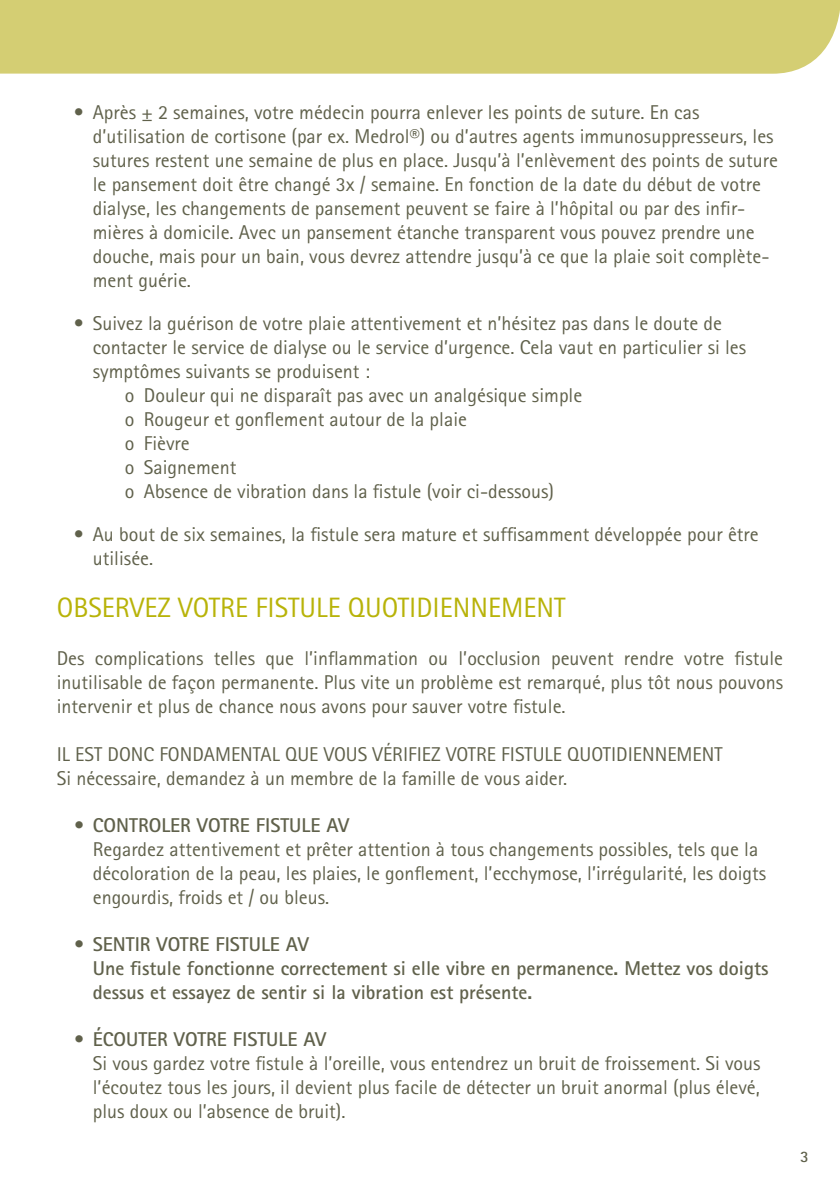
<style>
.page{position:relative;width:840px;height:1191px;background:#fff}
.page>*{position:absolute;margin:0;border:0;box-sizing:border-box;transform-origin:0 0}
.HOOFDTITEL{font:28px "Rotis Sans Serif Std";color:#b8b309}
.TEKST{font:20px/24px "Rotis Sans Serif Std";color:#60614b}
.t1{font:700 20px/24px "Rotis Sans Serif Std";color:#60614b}
.TEKST_BOLD{font:20px "Rotis Sans Serif Std";color:#60614b}
.t2{font:700 16px "Rotis Sans Serif Std";color:#60614b}
.s1{font-weight:700}
</style>
<div class="page">
<div style="left:0;top:0;width:839px;height:74px;background:#d4ce73"></div>
<p class="TEKST" style="left:93px;top:100px;width:686px;text-indent:-19px">• Après ± 2 semaines, votre médecin pourra enlever les points de suture. En cas d’utilisation de cortisone (par ex. Medrol®) ou d’autres agents immunosuppresseurs, les sutures restent une semaine de plus en place. Jusqu’à l’enlèvement des points de suture le pansement doit être changé 3x / semaine. En fonction de la date du début de votre dialyse, les changements de pansement peuvent se faire à l’hôpital ou par des infir&shy;mières à domicile. Avec un pansement étanche transparent vous pouvez prendre une douche, mais pour un bain, vous devrez attendre jusqu’à ce que la plaie soit complète&shy;ment guérie.</p>
<p class="TEKST" style="left:93px;top:311px;width:654px;text-indent:-19px">• Suivez la guérison de votre plaie attentivement et n’hésitez pas dans le doute de contacter le service de dialyse ou le service d’urgence. Cela vaut en particulier si les symptômes suivants se produisent :</p>
<p class="TEKST" style="left:125px;top:383px;width:458px">o Douleur qui ne disparaît pas avec un analgésique simple</p>
<p class="TEKST" style="left:125px;top:407px;width:343px">o Rougeur et gonflement autour de la plaie</p>
<p class="TEKST" style="left:125px;top:431px;width:66px">o Fièvre</p>
<p class="TEKST" style="left:125px;top:455px;width:113px">o Saignement</p>
<p class="TEKST" style="left:125px;top:479px;width:430px">o Absence de vibration dans la fistule (voir ci-dessous)</p>
<p class="TEKST" style="left:93px;top:522px;width:667px;text-indent:-19px">• Au bout de six semaines, la fistule sera mature et suffisamment développée pour être utilisée.</p>
<p class="HOOFDTITEL" style="left:57px;top:591px;width:510px">OBSERVEZ VOTRE FISTULE QUOTIDIENNEMENT</p>
<p class="TEKST" style="left:57px;top:646px;width:727px;text-align:justify">Des complications telles que l’inflammation ou l’occlusion peuvent rendre votre fistule inutilisable de façon permanente. Plus vite un problème est remarqué, plus tôt nous pouvons intervenir et plus de chance nous avons pour sauver votre fistule.</p>
<p class="TEKST_BOLD" style="left:57px;top:742px;width:667px">IL EST DONC FONDAMENTAL QUE VOUS VÉRIFIEZ VOTRE FISTULE QUOTIDIENNEMENT</p>
<p class="TEKST" style="left:57px;top:765px;width:511px">Si nécessaire, demandez à un membre de la famille de vous aider.</p>
<p class="TEKST" style="left:93px;top:813px;width:674px;text-indent:-19px"><span class="s1">• CONTROLER VOTRE FISTULE AV<br></span>Regardez attentivement et prêter attention à tous changements possibles, tels que la décoloration de la peau, les plaies, le gonflement, l’ecchymose, l’irrégularité, les doigts engourdis, froids et / ou bleus.</p>
<p class="t1" style="left:93px;top:932px;width:676px;text-indent:-19px">• SENTIR VOTRE FISTULE AV<br>Une fistule fonctionne correctement si elle vibre en permanence. Mettez vos doigts dessus et essayez de sentir si la vibration est présente.</p>
<p class="TEKST" style="left:93px;top:1027px;width:669px;text-indent:-19px"><span class="s1">• ÉCOUTER VOTRE FISTULE AV<br></span>Si vous gardez votre fistule à l’oreille, vous entendrez un bruit de froissement. Si vous l’écoutez tous les jours, il devient plus facile de détecter un bruit anormal (plus élevé, plus doux ou l’absence de bruit).</p>
<p class="t2" style="left:799px;top:1146px;width:10px">3</p>
</div>
